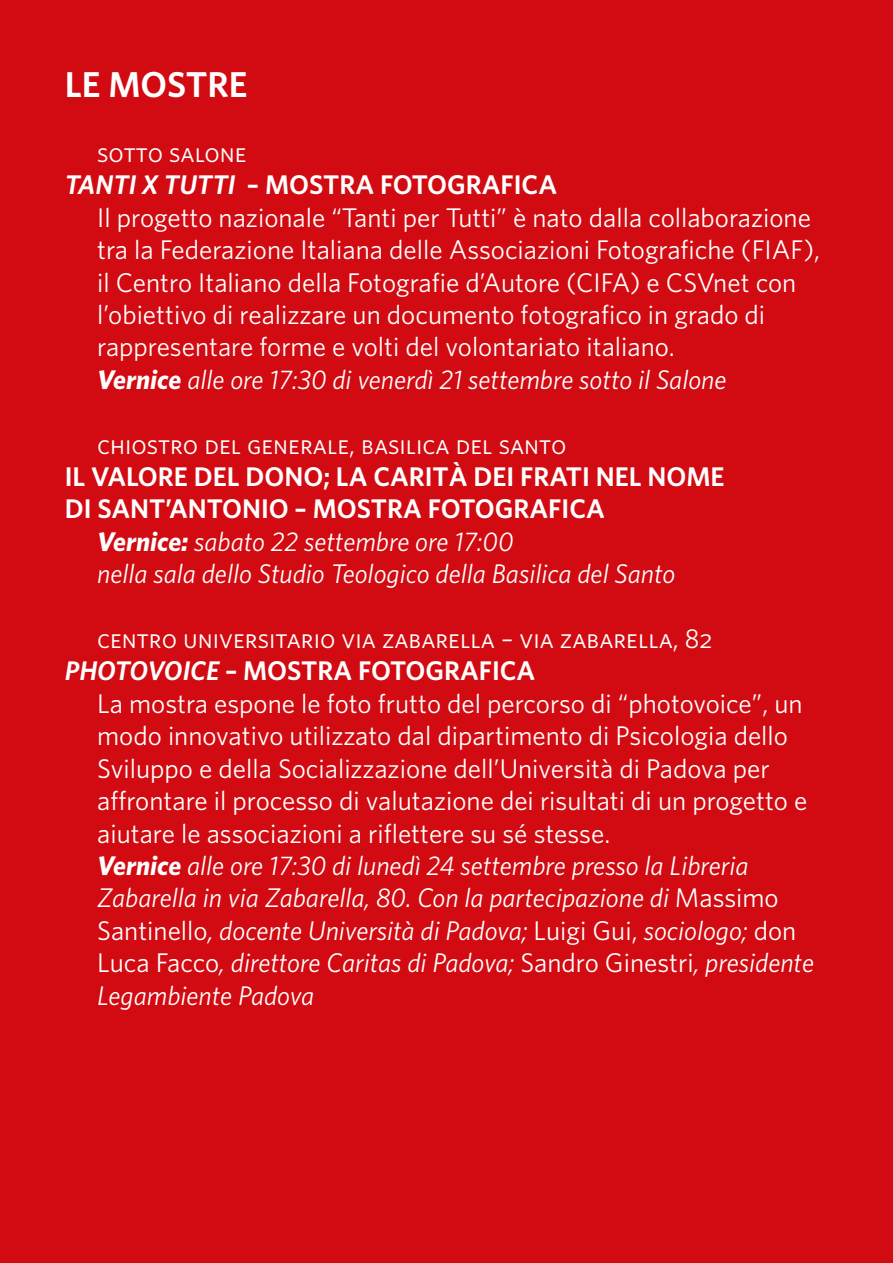
<style>
.page{position:relative;width:893px;height:1263px;background:#d20a11}
.page>*{position:absolute;margin:0;border:0;box-sizing:border-box;transform-origin:0 0}
.t1{font:600 36px "Whitney HTF";color:#fff}
.t2{font:27px/32.4px "Whitney HTF";color:#fff}
.t3{font:27px "Whitney HTF Book SC";color:#fff}
.t4{font:italic 27px "Whitney HTF";color:#fff}
.t5{font:600 27px "Whitney HTF";color:#fff}
.s1{font-weight:600;font-style:italic}
.s2{font-weight:600}
.s3{font-weight:700;font-style:italic}
.s4{font-style:italic}
.s5{font-weight:700}
</style>
<div class="page">
<h1 class="t1" style="left:65px;top:63px;width:184px">LE MOSTRE</h1>
<p class="t3" style="left:97px;top:137px;width:151px">sotto salone</p>
<p class="t2" style="left:97px;top:168px;width:724px;text-indent:-32px"><span class="s1">TANTI X TUTTI</span> <span class="s2">– MOSTRA FOTOGRAFICA<br></span>Il progetto nazionale “Tanti per Tutti” è nato dalla collaborazione tra la Federazione Italiana delle Associazioni Fotografiche (FIAF), il Centro Italiano della Fotografie d’Autore (CIFA) e CSVnet con l’obiettivo di realizzare un documento fotografico in grado di rappresentare forme e volti del volontariato italiano.<br><span class="s3">Vernice</span> <span class="s4">alle ore 17:30 di venerdì 21 settembre sotto il Salone</span></p>
<p class="t3" style="left:97px;top:428px;width:471px">chiostro del generale, basilica del santo</p>
<p class="t5" style="left:65px;top:460px;width:661px">IL VALORE DEL DONO; LA CARITÀ DEI FRATI NEL NOME</p>
<p class="t5" style="left:65px;top:493px;width:541px">DI SANT’ANTONIO – MOSTRA FOTOGRAFICA</p>
<p class="t4" style="left:97px;top:526px;width:418px"><span class="s5">Vernice:</span> sabato 22 settembre ore 17:00</p>
<p class="t4" style="left:97px;top:558px;width:580px">nella sala dello Studio Teologico della Basilica del Santo</p>
<p class="t3" style="left:97px;top:623px;width:617px">centro universitario via zabarella – via zabarella, 82</p>
<p class="t2" style="left:97px;top:654px;width:718px;text-indent:-32px"><span class="s1">PHOTOVOICE</span> <span class="s2">– MOSTRA FOTOGRAFICA<br></span>La mostra espone le foto frutto del percorso di “photovoice”, un modo innovativo utilizzato dal dipartimento di Psicologia dello Sviluppo e della Socializzazione dell’Università di Padova per affrontare il processo di valutazione dei risultati di un progetto e aiutare le associazioni a riflettere su sé stesse.<br><span class="s3">Vernice</span> <span class="s4">alle ore 17:30 di lunedì 24 settembre presso la Libreria Zabarella in via Zabarella, 80. Con la partecipazione di</span> Massimo Santinello<span class="s4">, docente Università di Padova;</span> Luigi Gui, <span class="s4">sociologo;</span> don Luca Facco<span class="s4">, direttore Caritas di Padova;</span> Sandro Ginestri<span class="s4">, presidente Legambiente Padova</span></p>
</div>
